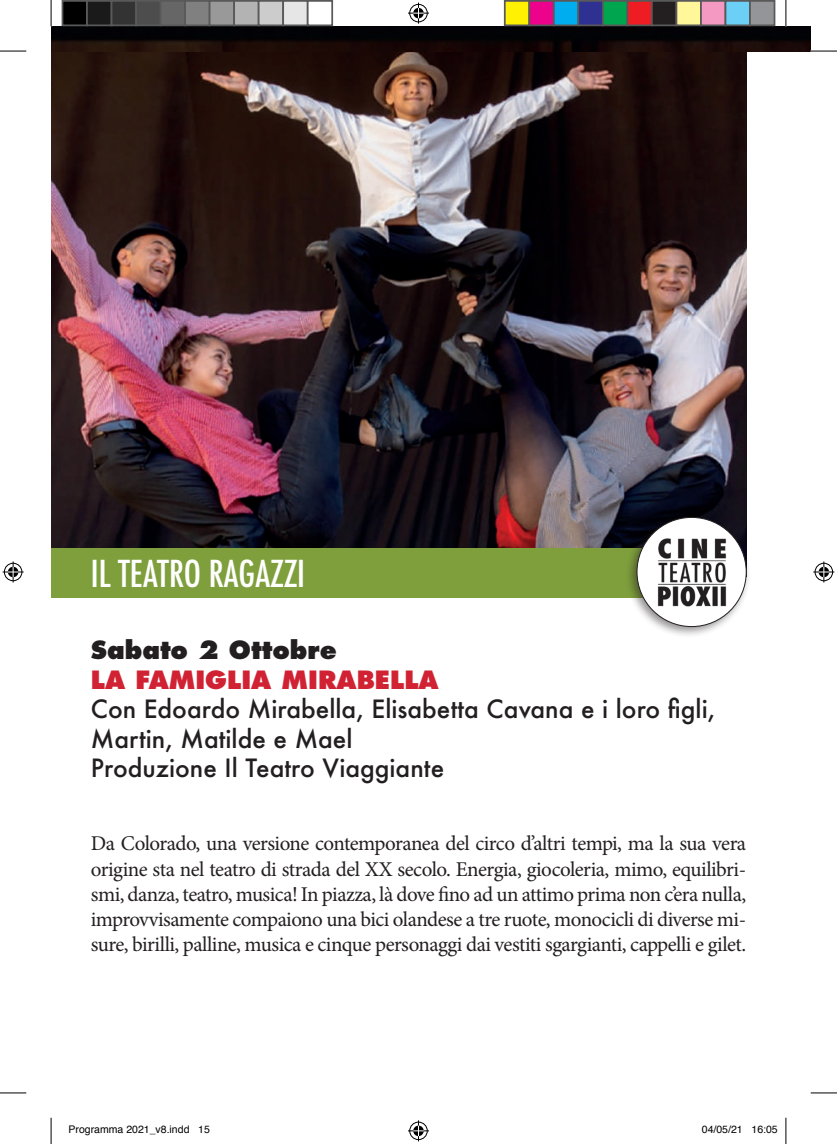
<style>
.page{position:relative;width:837px;height:1144px;background:#fff}
.page>*{position:absolute;margin:0;border:0;box-sizing:border-box;transform-origin:0 0}
.t1{font:500 condensed 36.05px "Futura";color:#fff}
.t2{font:500 24.5px/29.4px "Futura";color:#231f20}
.t3{font:800 24.5px "Futura Std";color:#d12233}
.t4{font:800 24.5px "Futura Std";color:#231f20}
.t5{font:21px/25.2px "Minion Pro";letter-spacing:-.025em;color:#231f20;text-align:justify}
.t6{font:10.5px "Helvetica";color:#000}
</style>
<div class="page">
<img style="left:51px;top:51px;width:695px;height:497px">
<img style="left:51px;top:26px;width:759px;height:25px">
<div style="left:51px;top:548px;width:633px;height:50px;background:#7e9f3c"></div>
<div style="left:625px;top:512px;width:126px;height:126px;background:#231f20;opacity:.5"></div>
<img style="left:636px;top:517px;width:110px;height:109px;border-radius:55px">
<svg style="left:0;top:51px;width:26px;height:1px"></svg>
<svg style="left:810px;top:51px;width:26px;height:1px"></svg>
<svg style="left:0;top:1092px;width:26px;height:1px"></svg>
<svg style="left:810px;top:1092px;width:26px;height:1px"></svg>
<svg style="left:51px;top:0;width:1px;height:26px"></svg>
<svg style="left:51px;top:1118px;width:1px;height:26px"></svg>
<svg style="left:785px;top:0;width:1px;height:26px"></svg>
<svg style="left:785px;top:1118px;width:1px;height:26px"></svg>
<svg style="left:408px;top:3px;width:21px;height:21px"></svg>
<svg style="left:408px;top:1120px;width:21px;height:21px"></svg>
<svg style="left:3px;top:561px;width:21px;height:21px"></svg>
<svg style="left:813px;top:561px;width:21px;height:21px"></svg>
<div style="left:62px;top:1px;width:25px;height:24px;background:#000"></div>
<div style="left:62px;top:0;width:26px;height:26px;border:2px solid #595959"></div>
<div style="left:87px;top:1px;width:24px;height:24px;background:#1a1a1a"></div>
<div style="left:86px;top:0;width:26px;height:26px;border:2px solid #595959"></div>
<div style="left:111px;top:1px;width:25px;height:24px;background:#333"></div>
<div style="left:111px;top:0;width:26px;height:26px;border:2px solid #595959"></div>
<div style="left:136px;top:1px;width:24px;height:24px;background:#4d4d4d"></div>
<div style="left:135px;top:0;width:26px;height:26px;border:2px solid #595959"></div>
<div style="left:160px;top:1px;width:25px;height:24px;background:#666"></div>
<div style="left:160px;top:0;width:26px;height:26px;border:2px solid #595959"></div>
<div style="left:185px;top:1px;width:24px;height:24px;background:#808080"></div>
<div style="left:184px;top:0;width:26px;height:26px;border:2px solid #595959"></div>
<div style="left:209px;top:1px;width:25px;height:24px;background:#999"></div>
<div style="left:209px;top:0;width:26px;height:26px;border:2px solid #595959"></div>
<div style="left:234px;top:1px;width:24px;height:24px;background:#b3b3b3"></div>
<div style="left:233px;top:0;width:26px;height:26px;border:2px solid #595959"></div>
<div style="left:258px;top:1px;width:25px;height:24px;background:#ccc"></div>
<div style="left:258px;top:0;width:26px;height:26px;border:2px solid #595959"></div>
<div style="left:283px;top:1px;width:24px;height:24px;background:#e6e6e6"></div>
<div style="left:282px;top:0;width:26px;height:26px;border:2px solid #595959"></div>
<div style="left:307px;top:0;width:26px;height:26px;border:2px solid #595959"></div>
<div style="left:504px;top:1px;width:25px;height:24px;background:#fff101"></div>
<div style="left:503px;top:0;width:27px;height:26px;border:2px solid #595959"></div>
<div style="left:529px;top:1px;width:24px;height:24px;background:#ed028c"></div>
<div style="left:528px;top:0;width:26px;height:26px;border:2px solid #595959"></div>
<div style="left:553px;top:1px;width:25px;height:24px;background:#00aeef"></div>
<div style="left:552px;top:0;width:27px;height:26px;border:2px solid #595959"></div>
<div style="left:578px;top:1px;width:24px;height:24px;background:#2e3092"></div>
<div style="left:577px;top:0;width:26px;height:26px;border:2px solid #595959"></div>
<div style="left:602px;top:1px;width:25px;height:24px;background:#00a54f"></div>
<div style="left:601px;top:0;width:27px;height:26px;border:2px solid #595959"></div>
<div style="left:627px;top:1px;width:24px;height:24px;background:#ee1d23"></div>
<div style="left:626px;top:0;width:26px;height:26px;border:2px solid #595959"></div>
<div style="left:651px;top:1px;width:25px;height:24px;background:#231f20"></div>
<div style="left:650px;top:0;width:27px;height:26px;border:2px solid #595959"></div>
<div style="left:676px;top:1px;width:24px;height:24px;background:#fff79a"></div>
<div style="left:675px;top:0;width:26px;height:26px;border:2px solid #595959"></div>
<div style="left:700px;top:1px;width:25px;height:24px;background:#f499c2"></div>
<div style="left:699px;top:0;width:27px;height:26px;border:2px solid #595959"></div>
<div style="left:725px;top:1px;width:24px;height:24px;background:#6bcff6"></div>
<div style="left:724px;top:0;width:26px;height:26px;border:2px solid #595959"></div>
<div style="left:749px;top:1px;width:25px;height:24px;background:#939598"></div>
<div style="left:748px;top:0;width:27px;height:26px;border:2px solid #595959"></div>
<h1 class="t1" style="left:91px;top:550px;width:216px">IL TEATRO RAGAZZI</h1>
<p class="t4" style="left:91px;top:635px;width:247px">Sabato 2 Ottobre</p>
<p class="t3" style="left:91px;top:664px;width:349px">LA FAMIGLIA MIRABELLA</p>
<p class="t2" style="left:91px;top:694px;width:626px">Con Edoardo Mirabella, Elisabetta Cavana e i loro figli,<br>Martin, Matilde e Mael<br>Produzione Il Teatro Viaggiante</p>
<p class="t5" style="left:91px;top:831px;width:656px">Da Colorado, una versione contemporanea del circo d’altri tempi, ma la sua vera origine sta nel teatro di strada del XX secolo. Energia, giocoleria, mimo, equilibri&shy;smi, danza, teatro, musica! In piazza, là dove fino ad un attimo prima non c’era nulla, improvvisamente compaiono una bici olandese a tre ruote, monocicli di diverse mi&shy;sure, birilli, palline, musica e cinque personaggi dai vestiti sgargianti, cappelli e gilet.</p>
<p class="t6" style="left:69px;top:1122px;width:143px">Programma 2021_v8.indd 15</p>
<p class="t6" style="left:701px;top:1122px;width:77px">04/05/21 16:05</p>
</div>
